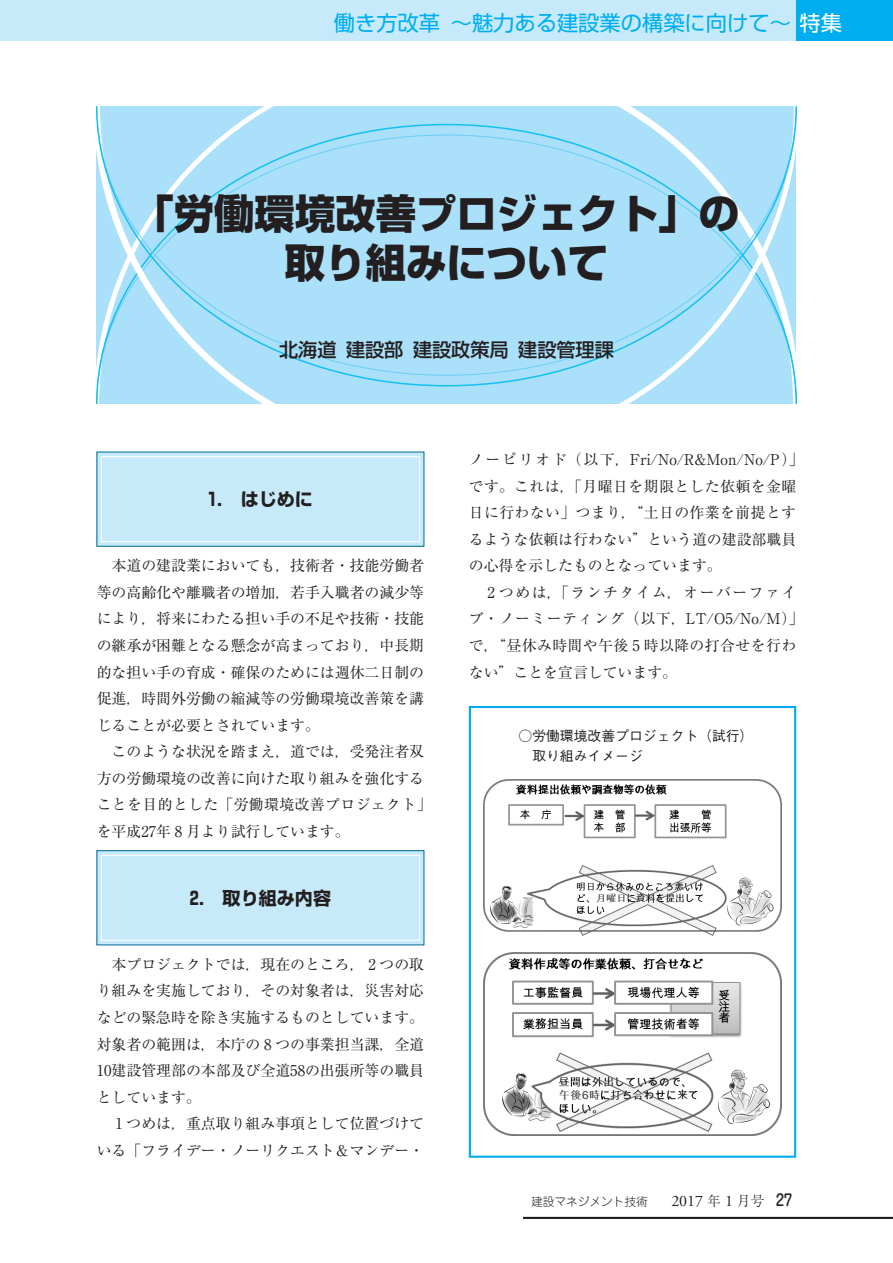
<style>
.page{position:relative;width:893px;height:1263px;background:#fff}
.page>*{position:absolute;margin:0;border:0;box-sizing:border-box;transform-origin:0 0}
.特集_タイトル{font:800 40.35px "Shin Go Pr 6 N";color:#231f20}
.特集_柱{font:21.3px "Shin Go Pr 6 N";color:#00aeef}
.タイトル_名前{font:500 19.2px "Shin Go Pr 6 N";color:#231f20}
.t1{font:700 18px "Shin Go Pr 6 N";color:#231f20}
.ノンブル{font:500 15.9px "Jun 34 Pro";color:#231f20}
.本文_14Q{font:14.85px/26.5px "Ryumin Pr 6 N";color:#231f20;text-align:justify}
.本文_14Q-2{font:14.85px/26.5px "Ryumin Pr 6 N";letter-spacing:.03em;color:#231f20}
.キャプション{font:500 13.8px/20.2px "Gothic BBB Pr 6 N";color:#231f20}
.t2{font:300 11.7px "Jun 101 Pro";color:#231f20}
.s1{color:#fff}
.s2{font-family:"Adobe Garamond Pro";font-weight:400;font-size:15.9px}
.s3{font-family:"Ryumin Pr 6 N";font-size:13.8px}
</style>
<div class="page">
<div style="left:795px;top:0;width:98px;height:40px;background:#00aeef"></div>
<div style="left:0;top:0;width:795px;height:40px;background:#c6eafa"></div>
<div style="left:455px;top:387px;width:341px;height:17px;background:#aae0f9"></div>
<div style="left:97px;top:387px;width:358px;height:17px;background:#aae0f9"></div>
<svg style="left:97px;top:106px;width:699px;height:281px;background:#aae0f9"></svg>
<div style="left:97px;top:452px;width:327px;height:94px;background:#c6eafa"></div>
<div style="left:101px;top:456px;width:319px;height:86px;border:1px solid #fff"></div>
<div style="left:97px;top:851px;width:327px;height:94px;background:#c6eafa"></div>
<div style="left:97px;top:850px;width:327px;height:95px;border:1px solid #006991"></div>
<div style="left:101px;top:855px;width:319px;height:86px;border:1px solid #fff"></div>
<div style="left:469px;top:706px;width:327px;height:452px;border:2px solid #00aeef"></div>
<img style="left:484px;top:779px;width:297px;height:157px">
<img style="left:484px;top:952px;width:297px;height:183px">
<hr style="left:523px;top:1217px;width:370px;height:2px;background:#231f20">
<p class="特集_柱" style="left:334px;top:6px;width:510px">働き方改革 〜魅力ある建設業の構築に向けて〜<span class="s1">特集</span></p>
<p class="特集_タイトル" style="left:133px;top:182px;width:607px">「労働環境改善プロジェクト」の</p>
<p class="特集_タイトル" style="left:285px;top:231px;width:325px">取り組みについて</p>
<p class="タイトル_名前" style="left:279px;top:334px;width:336px">北海道 建設部 建設政策局 建設管理課</p>
<p class="t1" style="left:208px;top:485px;width:107px">1.　はじめに</p>
<p class="本文_14Q" style="left:97px;top:552px;width:329px;text-indent:15px">本道の建設業においても，技術者・技能労働者等の高齢化や離職者の増加，若手入職者の減少等により，将来にわたる担い手の不足や技術・技能の継承が困難となる懸念が高まっており，中長期的な担い手の育成・確保のためには週休二日制の促進，時間外労働の縮減等の労働環境改善策を講じることが必要とされています。</p>
<p class="本文_14Q" style="left:97px;top:738px;width:336px;text-align:left;text-indent:15px">このような状況を踏まえ，道では，受発注者双方の労働環境の改善に向けた取り組みを強化することを目的とした「労働環境改善プロジェクト」を平成27年８月より試行しています。</p>
<p class="t1" style="left:190px;top:883px;width:143px">2.　取り組み内容</p>
<p class="本文_14Q" style="left:97px;top:950px;width:329px;text-indent:15px">本プロジェクトでは，現在のところ，２つの取り組みを実施しており，その対象者は，災害対応などの緊急時を除き実施するものとしています。対象者の範囲は，本庁の８つの事業担当課，全道10建設管理部の本部及び全道58の出張所等の職員としています。</p>
<p class="本文_14Q" style="left:97px;top:1110px;width:329px;text-align:right">１つめは，重点取り組み事項として位置づけて<br>いる「フライデー・ノーリクエスト＆マンデー・</p>
<p class="本文_14Q" style="left:469px;top:445px;width:336px;text-align:left">ノーピリオド（以下，Fri/No/R&amp;Mon/No/P）」です。これは，「月曜日を期限とした依頼を金曜日に行わない」つまり，“土日の作業を前提とするような依頼は行わない”という道の建設部職員の心得を示したものとなっています。</p>
<p class="本文_14Q-2" style="left:469px;top:578px;width:336px;text-indent:19px">２つめは，「ランチタイム，オーバーファイブ・ノーミーティング（以下，LT/O5/No/M）」で，“昼休み時間や午後５時以降の打合せを行わない”ことを宣言しています。</p>
<p class="キャプション" style="left:532px;top:724px;width:223px;text-indent:-14px">○労働環境改善プロジェクト（試行）取り組みイメージ</p>
<p class="t2" style="left:531px;top:1192px;width:235px">建設マネジメント技術　　<span class="s2">2017</span> <span class="s3">年</span> <span class="s2">1</span> <span class="s3">月号</span></p>
<p class="ノンブル" style="left:776px;top:1188px;width:17px">27</p>
</div>
